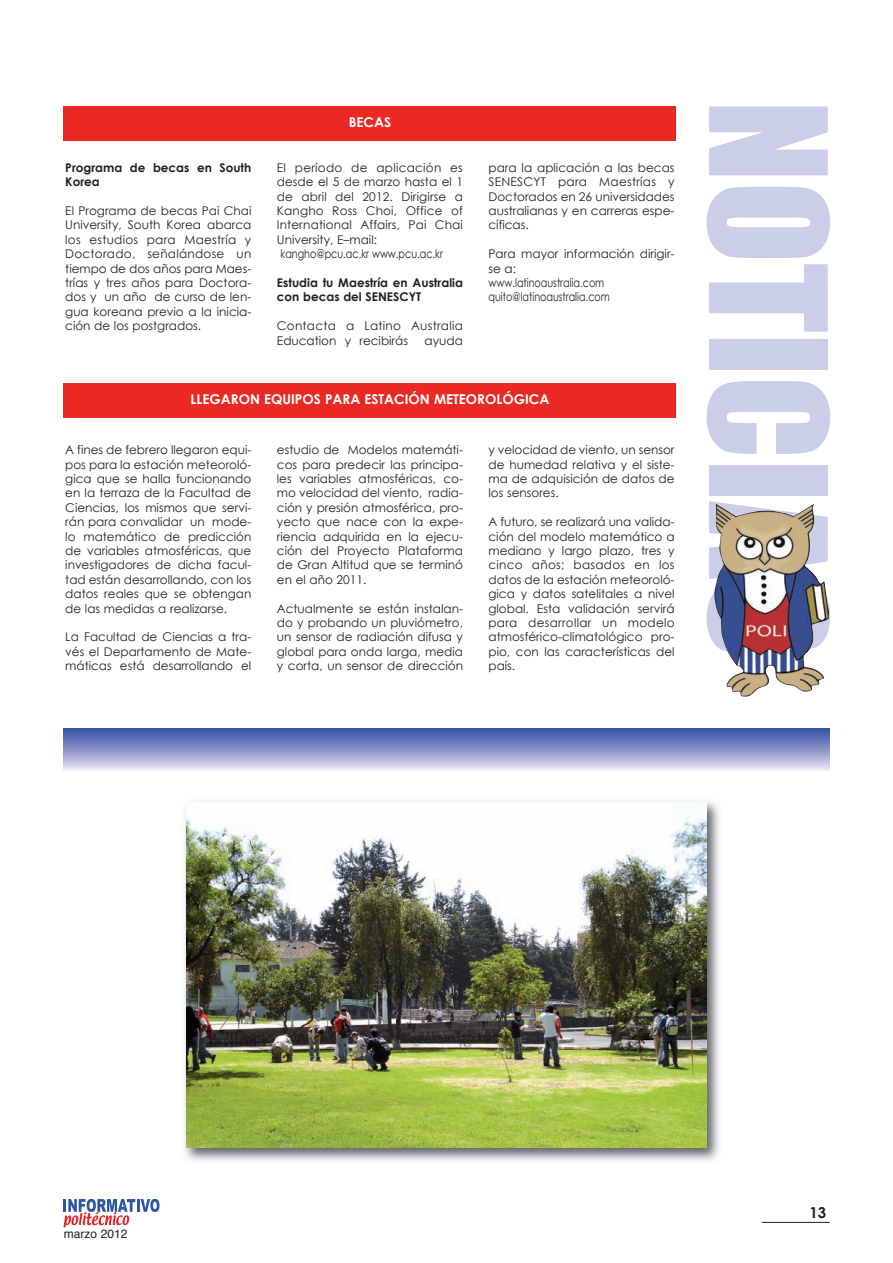
<style>
.page{position:relative;width:893px;height:1263px;background:#fff}
.page>*{position:absolute;margin:0;border:0;box-sizing:border-box;transform-origin:0 0}
.t1{font:150px "Impact";color:#cbcee7}
.t2{font:700 15px "Century Gothic";color:#231f20}
.t3{font:700 13.5px "Century Gothic";color:#fff}
.t4{font:12px/14.4px "Century Gothic";color:#231f20;text-align:justify}
.t5{font:700 12px/14.4px "Century Gothic";color:#231f20}
.t6{font:12px/14.4px "Century Gothic";letter-spacing:.02em;color:#231f20}
.t7{font:12px "Century Gothic";color:#231f20;scale:.8 1}
.t8{font:12px "Helvetica";color:#231f20}
</style>
<div class="page">
<svg style="left:64px;top:1199px;width:96px;height:28px"></svg>
<hr style="left:762px;top:1222px;width:68px;height:1px;background:#231f20">
<img style="left:715px;top:504px;width:113px;height:192px">
<div style="left:64px;top:106px;width:612px;height:34px;background:#ea2924"></div>
<div style="left:64px;top:384px;width:612px;height:34px;background:#ea2924"></div>
<img style="left:184px;top:801px;width:535px;height:360px">
<img style="left:187px;top:802px;width:519px;height:345px">
<div style="left:64px;top:729px;width:765px;height:42px;background:linear-gradient(to bottom,#364ea4,#e4e1f1)"></div>
<p class="t3" style="left:349px;top:113px;width:44px">bECAS</p>
<h1 class="t1" style="left:860px;top:100px;width:557px;rotate:90deg">NOTICIAS</h1>
<p class="t4" style="left:488px;top:160px;width:188px">para la aplicación a las becas SENESCYT para Maestrías y Doctorados en 26 universidades australianas y en carreras espe&shy;cíficas.</p>
<p class="t4" style="left:488px;top:246px;width:188px;text-align:left">Para mayor información dirigir&shy;se a:<br>www.latinoaustralia.com quito@latinoaustralia.com</p>
<p class="t6" style="left:277px;top:160px;width:188px">El período de aplicación es</p>
<p class="t4" style="left:277px;top:174px;width:188px">desde el 5 de marzo hasta el 1</p>
<p class="t4" style="left:277px;top:189px;width:188px">de abril del 2012. Dirigirse a</p>
<p class="t4" style="left:277px;top:203px;width:188px">Kangho Ross Choi, Office of</p>
<p class="t4" style="left:277px;top:218px;width:188px">International Affairs, Pai Chai</p>
<p class="t4" style="left:277px;top:232px;width:102px">University, E–mail:</p>
<p class="t7" style="left:281px;top:246px;width:205px">kangho@pcu.ac.kr www.pcu.ac.kr</p>
<p class="t5" style="left:277px;top:275px;width:188px">Estudia tu Maestría en Australia con becas del SENESCYT</p>
<p class="t6" style="left:277px;top:318px;width:188px">Contacta a Latino Australia<br>Education y recibirás</p>
<p class="t5" style="left:65px;top:160px;width:188px">Programa de becas en South<br>Korea</p>
<p class="t4" style="left:65px;top:203px;width:188px">El Programa de becas Pai Chai University, South Korea abarca los estudios para Maestría y Doc torado, señalándose un tiempo de dos años para Maes - trías y tres años para Docto ra - dos y un año de curso de len&shy;gua koreana previo a la inicia&shy;ción de los postgrados.</p>
<p class="t4" style="left:425px;top:333px;width:40px">ayuda</p>
<p class="t3" style="left:191px;top:391px;width:360px">LLEGARON EQUIPOS PARA ESTACIÓN METEOROLÓGICA</p>
<p class="t4" style="left:277px;top:442px;width:188px">estudio de Modelos matemáti&shy;cos para predecir las principa&shy;les variables atmosféricas, co - mo velocidad del viento, radia&shy;ción y presión atmosférica, pro&shy;yecto que nace con la expe&shy;riencia adquirida en la ejecu&shy;ción del Proyecto Plataforma de Gran Altitud que se terminó en el año 2011.</p>
<p class="t4" style="left:277px;top:601px;width:188px">Actualmente se están instalan&shy;do y probando un pluviómetro, un sensor de radiación difusa y global para onda larga, media y corta, un sensor de dirección</p>
<p class="t4" style="left:65px;top:442px;width:188px">A fines de febrero llegaron equi&shy;pos para la estación meteoroló&shy;gica que se halla funcionando en la terraza de la Facultad de Ciencias, los mismos que servi&shy;rán para convalidar un mode&shy;lo matemático de predicción de variables atmosféricas, que investigadores de dicha facul&shy;tad están desarrollando, con los datos reales que se obtengan de las medidas a realizarse.</p>
<p class="t4" style="left:65px;top:629px;width:188px">La Facultad de Ciencias a tra&shy;vés el Departamento de Mate - máticas está desarrollando el</p>
<p class="t4" style="left:488px;top:442px;width:188px">y velocidad de viento, un sensor de humedad relativa y el siste&shy;ma de adquisición de datos de los sensores.</p>
<p class="t4" style="left:488px;top:514px;width:188px">A futuro, se realizará una valida&shy;ción del modelo matemático a mediano y largo plazo, tres y cinco años; basados en los datos de la estación meteoroló&shy;gica y datos satelitales a nivel global. Esta validación servirá para desarrollar un modelo atmosférico-climatológico pro&shy;pio, con las características del país.</p>
<p class="t8" style="left:64px;top:1228px;width:65px">marzo 2012</p>
<p class="t2" style="left:809px;top:1203px;width:18px">13</p>
</div>
